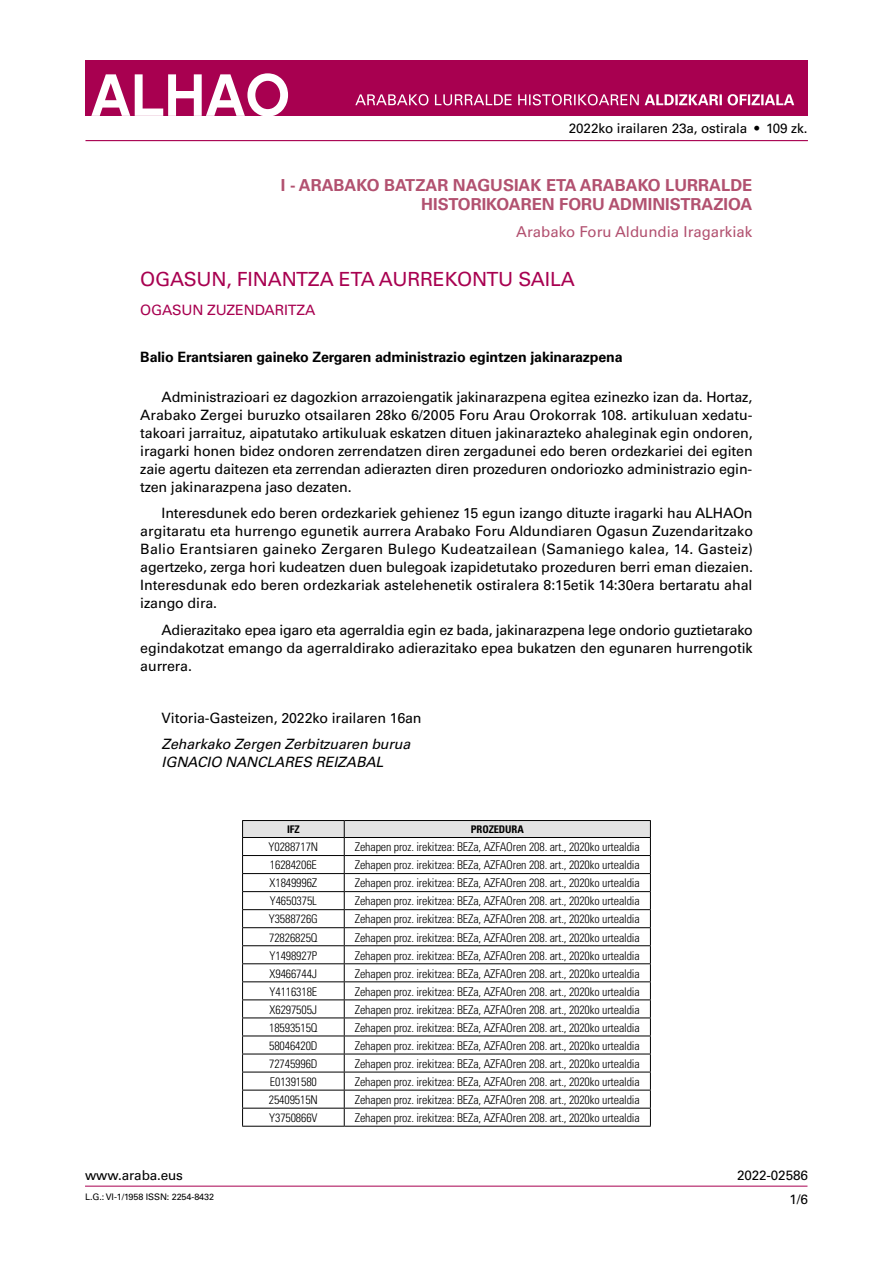
<style>
.page{position:relative;width:893px;height:1263px;background:#fff}
.page>*{position:absolute;margin:0;border:0;box-sizing:border-box;transform-origin:0 0}
._1_2_ANUNCIANTE_dos{font:19.5px "Univers LT Std";letter-spacing:-.01em;color:#a80050}
._0_SECCIONES_I-III-I{font:700 16.5px/19.8px "Univers LT Std";color:#b25170;text-align:right}
._0_SUBSECCION{font:15px "Univers LT Std";color:#b25170}
._3_TEXTO_ANUNCIO{font:14.25px/18px "Univers LT Std";letter-spacing:-.01em;color:#000;text-align:justify}
._2_SUMARIO{font:700 14.25px "Univers LT Std";letter-spacing:-.01em;color:#000}
.FIRMA_lugar_3_nivele{font:14.25px "Univers LT Std";letter-spacing:-.01em;color:#000}
.FIRMA_cargo{font:italic 14.25px "Univers LT Std";letter-spacing:-.01em;color:#000}
.FIRMA_nombre{font:italic 14.25px "Univers LT Std";letter-spacing:-.01em;color:#000}
._1_2_ANUNCIANTE_dos-2{font:14.25px "Univers LT Std";letter-spacing:-.01em;color:#a80050}
.t1{font:13.5px "Univers LT Std";letter-spacing:-.01em;color:#000}
.CUERPO_TABLA_8_DCHA{font:300 condensed 12px "Univers LT Std";letter-spacing:-.01em;color:#000}
.CUERPO_TABLA_8_IZDA{font:300 condensed 12px "Univers LT Std";letter-spacing:-.01em;color:#000}
.CABECERA_TABLA_7_CEN{font:700 condensed 10.5px "Univers LT Std";letter-spacing:-.01em;color:#000}
.t2{font:9px "Univers LT Std";letter-spacing:-.01em;color:#000}
</style>
<div class="page">
<hr style="left:85px;top:1186px;width:722px;height:1px;background:#a80050">
<div style="left:85px;top:60px;width:723px;height:55px;background:#a80050"></div>
<hr style="left:85px;top:140px;width:723px;height:1px;background:#a80050">
<svg style="left:91px;top:73px;width:197px;height:43px"></svg>
<svg style="left:355px;top:94px;width:439px;height:11px"></svg>
<svg style="left:242px;top:820px;width:409px;height:306px"></svg>
<hr style="left:242px;top:1126px;width:102px;height:1px;background:#000">
<hr style="left:344px;top:1126px;width:307px;height:1px;background:#000">
<p class="t1" style="left:569px;top:121px;width:240px">2022ko irailaren 23a, ostirala • 109 zk.</p>
<p class="_0_SECCIONES_I-III-I" style="left:281px;top:175px;width:473px">I - ARABAKO BATZAR NAGUSIAK ETA ARABAKO LURRALDE<br>HISTORIKOAREN FORU ADMINISTRAZIOA</p>
<p class="_0_SUBSECCION" style="left:516px;top:223px;width:238px">Arabako Foru Aldundia Iragarkiak</p>
<p class="_1_2_ANUNCIANTE_dos" style="left:140px;top:268px;width:436px">OGASUN, FINANTZA ETA AURREKONTU SAILA</p>
<p class="_1_2_ANUNCIANTE_dos-2" style="left:140px;top:301px;width:177px">OGASUN ZUZENDARITZA</p>
<p class="_2_SUMARIO" style="left:140px;top:349px;width:484px">Balio Erantsiaren gaineko Zergaren administrazio egintzen jakinarazpena</p>
<p class="_3_TEXTO_ANUNCIO" style="left:140px;top:388px;width:614px;text-indent:21px">Administrazioari ez dagozkion arrazoiengatik jakinarazpena egitea ezinezko izan da. Hortaz, Arabako Zergei buruzko otsailaren 28ko 6/2005 Foru Arau Orokorrak 108. artikuluan xedatu&shy;takoari jarraituz, aipatutako artikuluak eskatzen dituen jakinarazteko ahaleginak egin ondoren, iragarki honen bidez ondoren zerrendatzen diren zergadunei edo beren ordezkariei dei egiten zaie agertu daitezen eta zerrendan adierazten diren prozeduren ondoriozko administrazio egin&shy;tzen jakinarazpena jaso dezaten.</p>
<p class="_3_TEXTO_ANUNCIO" style="left:140px;top:504px;width:614px;text-indent:21px">Interesdunek edo beren ordezkariek gehienez 15 egun izango dituzte iragarki hau ALHAOn argitaratu eta hurrengo egunetik aurrera Arabako Foru Aldundiaren Ogasun Zuzendaritzako Balio Erantsiaren gaineko Zergaren Bulego Kudeatzailean (Samaniego kalea, 14. Gasteiz) agertzeko, zerga hori kudeatzen duen bulegoak izapidetutako prozeduren berri eman diezaien.<br>Interesdunak edo beren ordezkariak astelehenetik ostiralera 8:15etik 14:30era bertaratu ahal izango dira.</p>
<p class="_3_TEXTO_ANUNCIO" style="left:140px;top:621px;width:614px;text-indent:21px">Adierazitako epea igaro eta agerraldia egin ez bada, jakinarazpena lege ondorio guztietarako egindakotzat emango da agerraldirako adierazitako epea bukatzen den egunaren hurrengotik aurrera.</p>
<p class="FIRMA_lugar_3_nivele" style="left:162px;top:709px;width:262px">Vitoria-Gasteizen, 2022ko irailaren 16an</p>
<p class="FIRMA_cargo" style="left:162px;top:736px;width:250px">Zeharkako Zergen Zerbitzuaren burua</p>
<p class="FIRMA_nombre" style="left:162px;top:754px;width:223px">IGNACIO NANCLARES REIZABAL</p>
<p class="t1" style="left:85px;top:1167px;width:99px">www.araba.eus</p>
<p class="t2" style="left:85px;top:1192px;width:130px">L.G.: VI-1/1958 ISSN: 2254-8432</p>
<p class="CABECERA_TABLA_7_CEN" style="left:287px;top:823px;width:14px">IFZ</p>
<p class="CABECERA_TABLA_7_CEN" style="left:471px;top:823px;width:54px">PROZEDURA</p>
<p class="CUERPO_TABLA_8_IZDA" style="left:269px;top:840px;width:51px">Y0288717N</p>
<p class="CUERPO_TABLA_8_DCHA" style="left:355px;top:840px;width:286px">Zehapen proz. irekitzea: BEZa, AZFAOren 208. art., 2020ko urtealdia</p>
<p class="CUERPO_TABLA_8_IZDA" style="left:270px;top:858px;width:48px">16284206E</p>
<p class="CUERPO_TABLA_8_DCHA" style="left:355px;top:858px;width:286px">Zehapen proz. irekitzea: BEZa, AZFAOren 208. art., 2020ko urtealdia</p>
<p class="CUERPO_TABLA_8_IZDA" style="left:270px;top:876px;width:49px">X1849996Z</p>
<p class="CUERPO_TABLA_8_DCHA" style="left:355px;top:876px;width:286px">Zehapen proz. irekitzea: BEZa, AZFAOren 208. art., 2020ko urtealdia</p>
<p class="CUERPO_TABLA_8_IZDA" style="left:270px;top:894px;width:49px">Y4650375L</p>
<p class="CUERPO_TABLA_8_DCHA" style="left:355px;top:894px;width:286px">Zehapen proz. irekitzea: BEZa, AZFAOren 208. art., 2020ko urtealdia</p>
<p class="CUERPO_TABLA_8_IZDA" style="left:269px;top:912px;width:51px">Y3588726G</p>
<p class="CUERPO_TABLA_8_DCHA" style="left:355px;top:912px;width:286px">Zehapen proz. irekitzea: BEZa, AZFAOren 208. art., 2020ko urtealdia</p>
<p class="CUERPO_TABLA_8_IZDA" style="left:269px;top:930px;width:50px">72826825Q</p>
<p class="CUERPO_TABLA_8_DCHA" style="left:355px;top:930px;width:286px">Zehapen proz. irekitzea: BEZa, AZFAOren 208. art., 2020ko urtealdia</p>
<p class="CUERPO_TABLA_8_IZDA" style="left:270px;top:948px;width:49px">Y1498927P</p>
<p class="CUERPO_TABLA_8_DCHA" style="left:355px;top:948px;width:286px">Zehapen proz. irekitzea: BEZa, AZFAOren 208. art., 2020ko urtealdia</p>
<p class="CUERPO_TABLA_8_IZDA" style="left:270px;top:966px;width:49px">X9466744J</p>
<p class="CUERPO_TABLA_8_DCHA" style="left:355px;top:966px;width:286px">Zehapen proz. irekitzea: BEZa, AZFAOren 208. art., 2020ko urtealdia</p>
<p class="CUERPO_TABLA_8_IZDA" style="left:270px;top:984px;width:49px">Y4116318E</p>
<p class="CUERPO_TABLA_8_DCHA" style="left:355px;top:984px;width:286px">Zehapen proz. irekitzea: BEZa, AZFAOren 208. art., 2020ko urtealdia</p>
<p class="CUERPO_TABLA_8_IZDA" style="left:270px;top:1002px;width:49px">X6297505J</p>
<p class="CUERPO_TABLA_8_DCHA" style="left:355px;top:1002px;width:286px">Zehapen proz. irekitzea: BEZa, AZFAOren 208. art., 2020ko urtealdia</p>
<p class="CUERPO_TABLA_8_IZDA" style="left:269px;top:1020px;width:50px">18593515Q</p>
<p class="CUERPO_TABLA_8_DCHA" style="left:355px;top:1020px;width:286px">Zehapen proz. irekitzea: BEZa, AZFAOren 208. art., 2020ko urtealdia</p>
<p class="CUERPO_TABLA_8_IZDA" style="left:269px;top:1038px;width:50px">58046420D</p>
<p class="CUERPO_TABLA_8_DCHA" style="left:355px;top:1038px;width:286px">Zehapen proz. irekitzea: BEZa, AZFAOren 208. art., 2020ko urtealdia</p>
<p class="CUERPO_TABLA_8_IZDA" style="left:269px;top:1056px;width:50px">72745996D</p>
<p class="CUERPO_TABLA_8_DCHA" style="left:355px;top:1056px;width:286px">Zehapen proz. irekitzea: BEZa, AZFAOren 208. art., 2020ko urtealdia</p>
<p class="CUERPO_TABLA_8_IZDA" style="left:270px;top:1074px;width:48px">E01391580</p>
<p class="CUERPO_TABLA_8_DCHA" style="left:355px;top:1074px;width:286px">Zehapen proz. irekitzea: BEZa, AZFAOren 208. art., 2020ko urtealdia</p>
<p class="CUERPO_TABLA_8_IZDA" style="left:269px;top:1092px;width:50px">25409515N</p>
<p class="CUERPO_TABLA_8_DCHA" style="left:355px;top:1092px;width:286px">Zehapen proz. irekitzea: BEZa, AZFAOren 208. art., 2020ko urtealdia</p>
<p class="CUERPO_TABLA_8_IZDA" style="left:269px;top:1110px;width:50px">Y3750866V</p>
<p class="CUERPO_TABLA_8_DCHA" style="left:355px;top:1110px;width:286px">Zehapen proz. irekitzea: BEZa, AZFAOren 208. art., 2020ko urtealdia</p>
<p class="t1" style="left:737px;top:1167px;width:72px">2022-02586</p>
<p class="t1" style="left:789px;top:1191px;width:20px">1/6</p>
</div>
